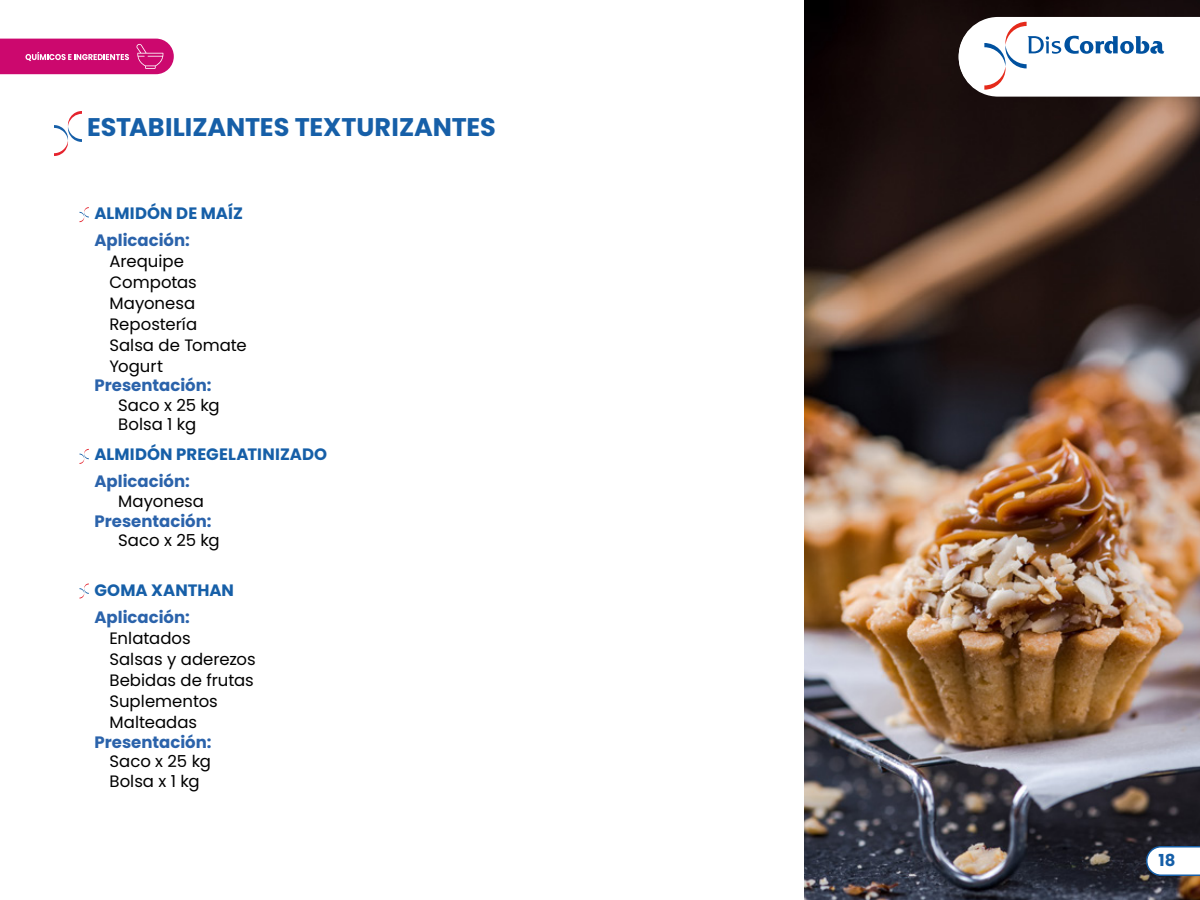
<style>
.page{position:relative;width:1200px;height:900px;background:#fff}
.page>*{position:absolute;margin:0;border:0;box-sizing:border-box;transform-origin:0 0}
.t1{font:700 25.5px "Poppins";letter-spacing:-.005em;color:#165fa8}
.t2{font:16.5px/21px "Poppins";color:#000}
.t3{font:700 16.5px "Poppins";color:#2b63ab}
.t4{font:700 16.5px "Poppins";letter-spacing:.005em;color:#165fa8}
</style>
<div class="page">
<img style="left:805px;top:0;width:395px;height:900px">
<svg style="left:80px;top:207px;width:9px;height:15px"></svg>
<svg style="left:80px;top:583px;width:9px;height:16px"></svg>
<svg style="left:80px;top:449px;width:9px;height:15px"></svg>
<svg style="left:54px;top:111px;width:28px;height:45px"></svg>
<svg style="left:959px;top:17px;width:241px;height:80px"></svg>
<svg style="left:1146px;top:846px;width:54px;height:30px"></svg>
<svg style="left:0;top:39px;width:174px;height:35px;background:#d01f7b"></svg>
<h1 class="t1" style="left:87px;top:112px;width:410px">ESTABILIZANTES TEXTURIZANTES</h1>
<p class="t4" style="left:94px;top:203px;width:150px">ALMIDÓN DE MAÍZ</p>
<p class="t3" style="left:94px;top:230px;width:97px">Aplicación:</p>
<p class="t2" style="left:109px;top:250px;width:139px">Arequipe<br>Compotas<br>Mayonesa<br>Repostería<br>Salsa de Tomate<br>Yogurt</p>
<p class="t3" style="left:94px;top:376px;width:119px">Presentación:</p>
<p class="t2" style="left:118px;top:395px;width:103px;line-height:19.5px">Saco x 25 kg<br>Bolsa 1 kg</p>
<p class="t4" style="left:94px;top:445px;width:234px">ALMIDÓN PREGELATINIZADO</p>
<p class="t3" style="left:94px;top:472px;width:97px">Aplicación:</p>
<p class="t2" style="left:118px;top:491px;width:87px">Mayonesa</p>
<p class="t3" style="left:94px;top:511px;width:119px">Presentación:</p>
<p class="t2" style="left:118px;top:530px;width:103px">Saco x 25 kg</p>
<p class="t4" style="left:94px;top:581px;width:141px">GOMA XANTHAN</p>
<p class="t3" style="left:94px;top:608px;width:97px">Aplicación:</p>
<p class="t2" style="left:109px;top:628px;width:148px">Enlatados<br>Salsas y aderezos<br>Bebidas de frutas<br>Suplementos<br>Malteadas</p>
<p class="t3" style="left:94px;top:732px;width:119px">Presentación:</p>
<p class="t2" style="left:109px;top:752px;width:103px;line-height:19.5px">Saco x 25 kg<br>Bolsa x 1 kg</p>
<p class="t4" style="left:1159px;top:851px;width:18px">18</p>
</div>
